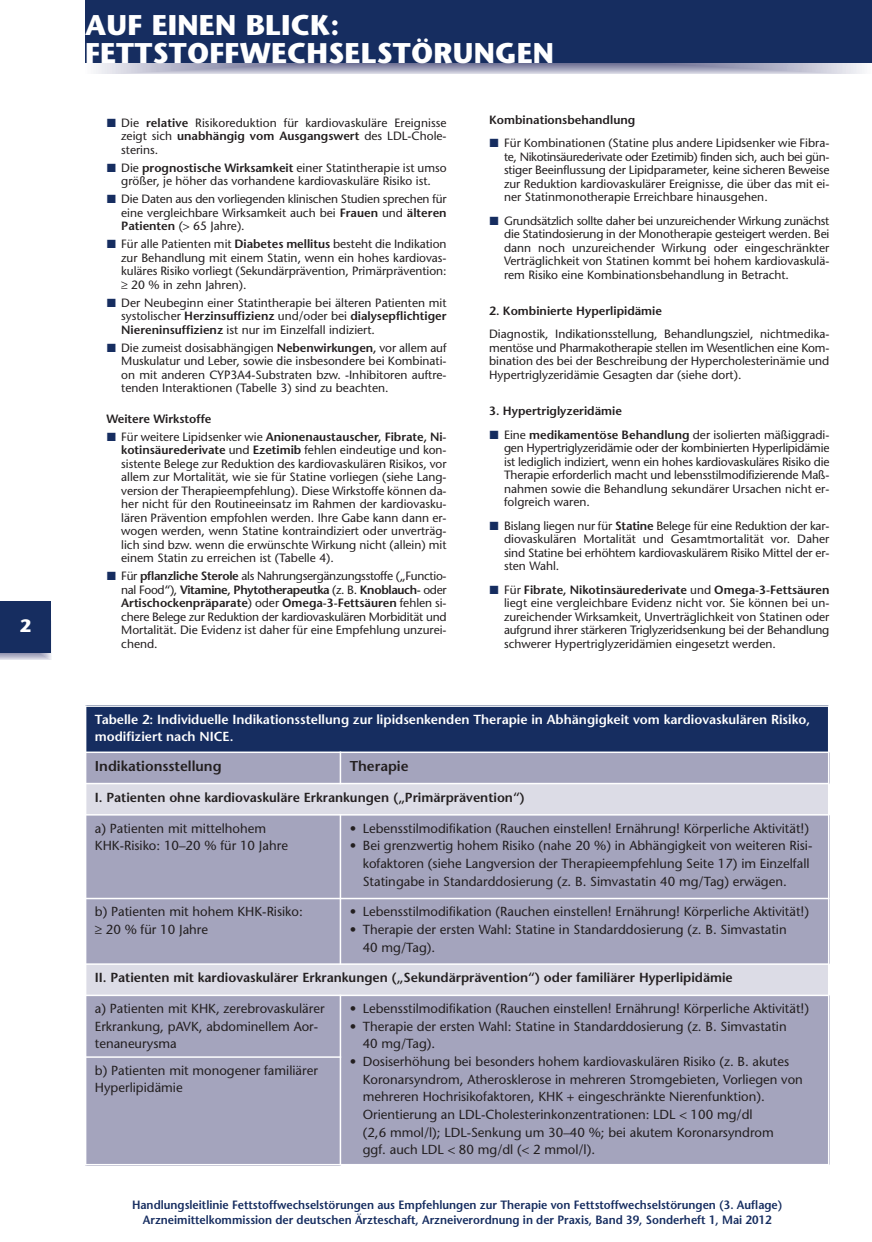
<style>
.page{position:relative;width:872px;height:1242px;background:#fff}
.page>*{position:absolute;margin:0;border:0;box-sizing:border-box;transform-origin:0 0}
.t1{font:700 28.5px/28.5px "Stone Sans";letter-spacing:.01em;color:#fff}
.t2{font:700 18px "Stone Sans";color:#fff}
.t3{font:600 14.25px "Stone Sans";color:#231f20}
.t4{font:13.2px/17.7px "Stone Sans";color:#231f20}
.t5{font:600 13.2px "Stone Sans";color:#231f20}
.t6{font:600 13.2px/17.7px "Stone Sans";color:#fff}
.t7{font:12px/13.5px "Stone Sans";color:#231f20;text-align:justify}
.t8{font:600 12px/14.4px "Stone Sans";color:#162d60;text-align:center;scale:.95 1}
.t9{font:600 12px/18px "Stone Sans";color:#231f20}
.s1{font-weight:600}
.s2{font-weight:400}
</style>
<div class="page">
<svg style="left:94px;top:63px;width:770px;height:11px;background:#aeafc4"></svg>
<div style="left:85px;top:0;width:787px;height:63px;background:#162d60"></div>
<svg style="left:0;top:653px;width:51px;height:6px"></svg>
<div style="left:0;top:602px;width:51px;height:51px;background:#162d60"></div>
<div style="left:85px;top:705px;width:743px;height:47px;background:#162d60"></div>
<div style="left:85px;top:752px;width:255px;height:31px;background:#a4a4bd"></div>
<div style="left:340px;top:752px;width:489px;height:31px;background:#a4a4bd"></div>
<div style="left:85px;top:783px;width:743px;height:32px;background:#dcdce6"></div>
<div style="left:85px;top:815px;width:255px;height:83px;background:#a4a4bd"></div>
<div style="left:340px;top:815px;width:489px;height:83px;background:#a4a4bd"></div>
<div style="left:85px;top:898px;width:255px;height:66px;background:#a4a4bd"></div>
<div style="left:340px;top:898px;width:489px;height:66px;background:#a4a4bd"></div>
<div style="left:85px;top:964px;width:743px;height:31px;background:#dcdce6"></div>
<div style="left:85px;top:995px;width:255px;height:62px;background:#a4a4bd"></div>
<div style="left:340px;top:995px;width:489px;height:169px;background:#a4a4bd"></div>
<div style="left:85px;top:1057px;width:255px;height:108px;background:#a4a4bd"></div>
<hr style="left:85px;top:705px;width:1px;height:460px;background:#fff">
<hr style="left:340px;top:751px;width:1px;height:33px;background:#fff">
<hr style="left:340px;top:814px;width:1px;height:151px;background:#fff">
<hr style="left:340px;top:994px;width:1px;height:171px;background:#fff">
<hr style="left:828px;top:705px;width:1px;height:460px;background:#fff">
<hr style="left:85px;top:705px;width:744px;height:2px;background:#fff">
<hr style="left:85px;top:751px;width:744px;height:2px;background:#fff">
<hr style="left:85px;top:783px;width:744px;height:1px;background:#fff">
<hr style="left:85px;top:814px;width:744px;height:1px;background:#fff">
<hr style="left:85px;top:897px;width:744px;height:2px;background:#fff">
<hr style="left:85px;top:963px;width:744px;height:2px;background:#fff">
<hr style="left:85px;top:994px;width:744px;height:2px;background:#fff">
<hr style="left:85px;top:1056px;width:256px;height:1px;background:#fff">
<hr style="left:85px;top:1164px;width:744px;height:1px;background:#fff">
<h2 class="t2" style="left:20px;top:618px;width:13px">2</h2>
<h1 class="t1" style="left:85px;top:14px;width:470px">AUF EINEN BLICK:<br>FETTSTOFFWECHSELSTÖRUNGEN</h1>
<p class="t7" style="left:121px;top:117px;width:327px">Die <span class="s1">relative</span> Risikoreduktion für kardiovaskuläre Ereignisse zeigt sich <span class="s1">unabhängig vom Ausgangswert</span> des LDL-Chole&shy;sterins.</p>
<p class="t7" style="left:121px;top:162px;width:327px">Die <span class="s1">prognostische Wirksamkeit</span> einer Statintherapie ist umso größer, je höher das vorhandene kardiovaskuläre Risiko ist.</p>
<p class="t7" style="left:121px;top:194px;width:327px">Die Daten aus den vorliegenden klinischen Studien sprechen für eine vergleichbare Wirksamkeit auch bei <span class="s1">Frauen</span> und <span class="s1">älteren Patienten</span> (&gt; 65 Jahre).</p>
<p class="t7" style="left:121px;top:238px;width:327px">Für alle Patienten mit <span class="s1">Diabetes mellitus</span> besteht die Indikation zur Behandlung mit einem Statin, wenn ein hohes kardiovas&shy;kuläres Risiko vorliegt (Sekundärprävention, Primärprävention: ≥ 20 % in zehn Jahren).</p>
<p class="t7" style="left:121px;top:297px;width:327px">Der Neubeginn einer Statintherapie bei älteren Patienten mit systolischer <span class="s1">Herzinsuffizienz</span> und/oder bei <span class="s1">dialysepflichtiger Niereninsuffizienz</span> ist nur im Einzelfall indiziert.</p>
<p class="t7" style="left:121px;top:342px;width:327px">Die zumeist dosisabhängigen <span class="s1">Nebenwirkungen,</span> vor allem auf Muskulatur und Leber, sowie die insbesondere bei Kombinati&shy;on mit anderen CYP3A4-Substraten bzw. -Inhibitoren auftre&shy;tenden Interaktionen (Tabelle 3) sind zu beachten.</p>
<p class="t9" style="left:121px;top:411px;width:327px;text-indent:-15px">Weitere Wirkstoffe<br><span class="s2">Für weitere Lipidsenker wie</span> Anionenaustauscher, Fibrate, Ni-</p>
<p class="t7" style="left:121px;top:444px;width:327px"><span class="s1">kotinsäurederivate</span> und <span class="s1">Ezetimib</span> fehlen eindeutige und kon&shy;sistente Belege zur Reduktion des kardiovaskulären Risikos, vor allem zur Mortalität, wie sie für Statine vorliegen (siehe Lang&shy;version der Therapieempfehlung). Diese Wirkstoffe können da&shy;her nicht für den Routineeinsatz im Rahmen der kardiovasku&shy;lären Prävention empfohlen werden. Ihre Gabe kann dann er&shy;wogen werden, wenn Statine kontraindiziert oder unverträg&shy;lich sind bzw. wenn die erwünschte Wirkung nicht (allein) mit einem Statin zu erreichen ist (Tabelle 4).</p>
<p class="t7" style="left:121px;top:570px;width:327px">Für <span class="s1">pflanzliche Sterole</span> als Nahrungsergänzungsstoffe („Functio&shy;nal Food“), <span class="s1">Vitamine, Phytotherapeutka</span> (z. B. <span class="s1">Knoblauch-</span> oder <span class="s1">Artischockenpräparate</span>) oder <span class="s1">Omega-3-Fettsäuren</span> fehlen si&shy;chere Belege zur Reduktion der kardiovaskulären Morbidität und Mortalität. Die Evidenz ist daher für eine Empfehlung unzurei&shy;chend.</p>
<p class="t9" style="left:489px;top:112px;width:148px">Kombinationsbehandlung</p>
<p class="t7" style="left:504px;top:137px;width:327px">Für Kombinationen (Statine plus andere Lipidsenker wie Fibra&shy;te, Nikotinsäurederivate oder Ezetimib) finden sich, auch bei gün&shy;stiger Beeinflussung der Lipidparameter, keine sicheren Beweise zur Reduktion kardiovaskulärer Ereignisse, die über das mit ei&shy;ner Statinmonotherapie Erreichbare hinausgehen.</p>
<p class="t7" style="left:504px;top:215px;width:327px">Grundsätzlich sollte daher bei unzureichender Wirkung zunächst die Statindosierung in der Monotherapie gesteigert werden. Bei dann noch unzureichender Wirkung oder eingeschränkter Verträglichkeit von Statinen kommt bei hohem kardiovaskulä&shy;rem Risiko eine Kombinationsbehandlung in Betracht.</p>
<p class="t9" style="left:489px;top:303px;width:174px">2. Kombinierte Hyperlipidämie</p>
<p class="t7" style="left:489px;top:329px;width:342px">Diagnostik, Indikationsstellung, Behandlungsziel, nichtmedika&shy;mentöse und Pharmakotherapie stellen im Wesentlichen eine Kom&shy;bination des bei der Beschreibung der Hypercholesterinämie und Hypertriglyzeridämie Gesagten dar (siehe dort).</p>
<p class="t9" style="left:504px;top:400px;width:327px;line-height:23.5px;text-indent:-15px">3. Hypertriglyzeridämie<br><span class="s2">Eine</span> medikamentöse Behandlung <span class="s2">der isolierten mäßiggradi-</span></p>
<p class="t7" style="left:504px;top:442px;width:327px">gen Hypertriglyzeridämie oder der kombinierten Hyperlipidämie ist lediglich indiziert, wenn ein hohes kardiovaskuläres Risiko die Therapie erforderlich macht und lebensstilmodifizierende Maß&shy;nahmen sowie die Behandlung sekundärer Ursachen nicht er&shy;folgreich waren.</p>
<p class="t7" style="left:504px;top:520px;width:327px">Bislang liegen nur für <span class="s1">Statine</span> Belege für eine Reduktion der kar&shy;diovaskulären Mortalität und Gesamtmortalität vor. Daher sind Statine bei erhöhtem kardiovaskulärem Risiko Mittel der er&shy;sten Wahl.</p>
<p class="t7" style="left:504px;top:584px;width:327px">Für <span class="s1">Fibrate, Nikotinsäurederivate</span> und <span class="s1">Omega-3-Fettsäuren </span>liegt eine vergleichbare Evidenz nicht vor. Sie können bei un&shy;zureichender Wirksamkeit, Unverträglichkeit von Statinen oder aufgrund ihrer stärkeren Triglyzeridsenkung bei der Behandlung schwerer Hypertriglyzeridämien eingesetzt werden.</p>
<p class="t6" style="left:95px;top:711px;width:716px">Tabelle 2: Individuelle Indikationsstellung zur lipidsenkenden Therapie in Abhängigkeit vom kardiovaskulären Risiko, modifiziert nach NICE.</p>
<p class="t3" style="left:95px;top:761px;width:128px">Indikationsstellung</p>
<p class="t3" style="left:350px;top:761px;width:60px">Therapie</p>
<p class="t5" style="left:95px;top:792px;width:431px">I. Patienten ohne kardiovaskuläre Erkrankungen („Primärprävention“)</p>
<p class="t4" style="left:95px;top:820px;width:195px">a) Patienten mit mittelhohem<br>KHK-Risiko: 10–20 % für 10 Jahre</p>
<p class="t4" style="left:350px;top:820px;width:461px">• Lebensstilmodifikation (Rauchen einstellen! Ernährung! Körperliche Aktivität!)</p>
<p class="t4" style="left:363px;top:838px;width:451px;text-indent:-13px">• Bei grenzwertig hohem Risiko (nahe 20 %) in Abhängigkeit von weiteren Risi&shy;kofaktoren (siehe Langversion der Therapieempfehlung Seite 17) im Einzelfall<br>Statingabe in Standarddosierung (z. B. Simvastatin 40 mg/Tag) erwägen.</p>
<p class="t4" style="left:95px;top:904px;width:209px">b) Patienten mit hohem KHK-Risiko: ≥ 20 % für 10 Jahre</p>
<p class="t4" style="left:350px;top:904px;width:461px">• Lebensstilmodifikation (Rauchen einstellen! Ernährung! Körperliche Aktivität!)</p>
<p class="t4" style="left:363px;top:922px;width:425px;text-indent:-13px">• Therapie der ersten Wahl: Statine in Standarddosierung (z. B. Simvastatin<br>40 mg/Tag).</p>
<p class="t5" style="left:95px;top:972px;width:639px">II. Patienten mit kardiovaskulärer Erkrankungen („Sekundärprävention“) oder familiärer Hyperlipidämie</p>
<p class="t4" style="left:95px;top:1001px;width:231px">a) Patienten mit KHK, zerebrovaskulärer<br>Erkrankung, pAVK, abdominellem Aor&shy;tenaneurysma</p>
<p class="t4" style="left:350px;top:1001px;width:461px">• Lebensstilmodifikation (Rauchen einstellen! Ernährung! Körperliche Aktivität!)</p>
<p class="t4" style="left:363px;top:1018px;width:425px;text-indent:-13px">• Therapie der ersten Wahl: Statine in Standarddosierung (z. B. Simvastatin<br>40 mg/Tag).</p>
<p class="t4" style="left:363px;top:1054px;width:441px;text-indent:-13px">• Dosiserhöhung bei besonders hohem kardiovaskulären Risiko (z. B. akutes Koronarsyndrom, Atherosklerose in mehreren Stromgebieten, Vorliegen von mehreren Hochrisikofaktoren, KHK + eingeschränkte Nierenfunktion).<br>Orientierung an LDL-Cholesterinkonzentrationen: LDL &lt; 100 mg/dl<br>(2,6 mmol/l); LDL-Senkung um 30–40 %; bei akutem Koronarsyndrom<br>ggf. auch LDL &lt; 80 mg/dl (&lt; 2 mmol/l).</p>
<p class="t4" style="left:95px;top:1062px;width:224px">b) Patienten mit monogener familiärer<br>Hyperlipidämie</p>
<p class="t8" style="left:132px;top:1199px;width:686px">Handlungsleitlinie Fettstoffwechselstörungen aus Empfehlungen zur Therapie von Fettstoffwechselstörungen (3. Auflage)<br>Arzneimittelkommission der deutschen Ärzteschaft, Arzneiverordnung in der Praxis, Band 39, Sonderheft 1, Mai 2012</p>
</div>
